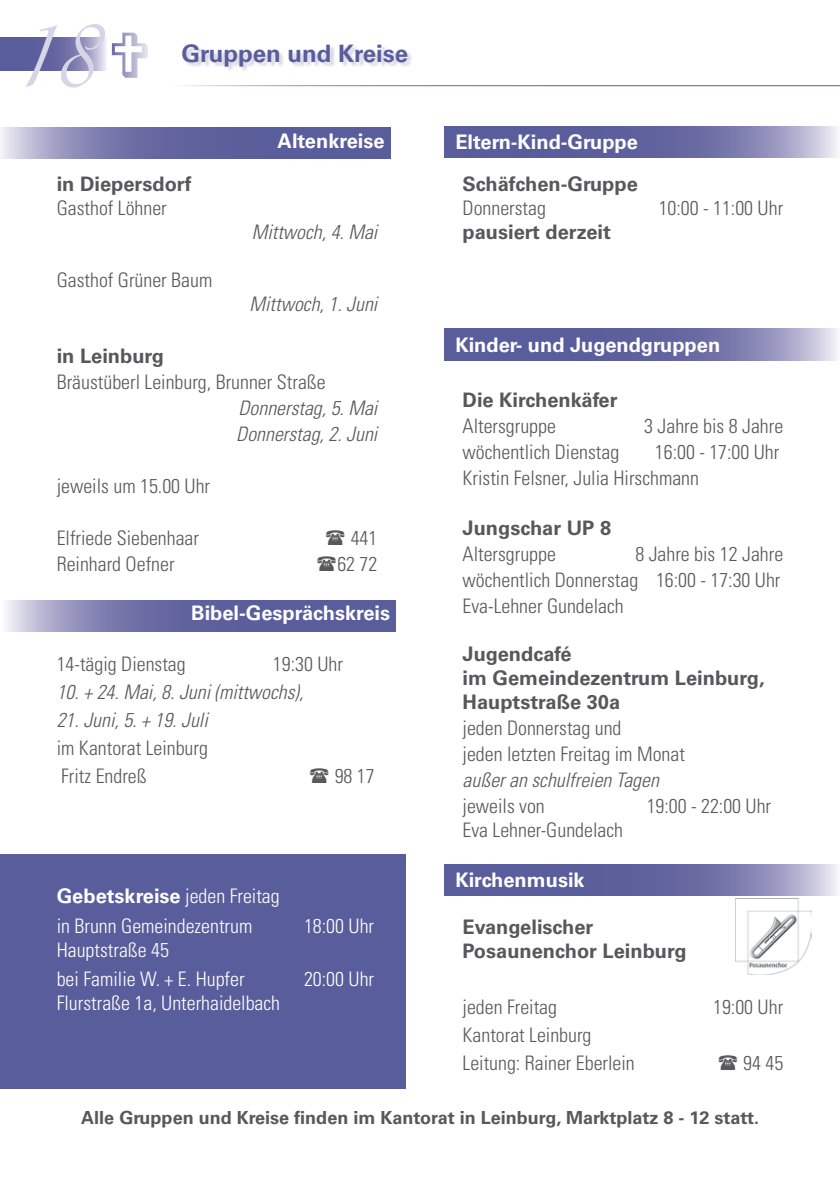
<style>
.page{position:relative;width:840px;height:1191px;background:#fff}
.page>*{position:absolute;margin:0;border:0;box-sizing:border-box;transform-origin:0 0}
.t1{font:96px "Vivaldii";color:#d6d4e6}
.t2{font:700 24px "Univers LT Std";color:#5a5d9b}
.t3{font:300 condensed 20px/26px "Univers LT Std";color:#58585a}
.t4{font:700 20px/24px "Univers LT Std";color:#58585a}
.t5{font:italic 300 condensed 20px/26px "Univers LT Std";color:#58585a}
.t6{font:300 condensed 20px/29.6px "Univers LT Std";color:#fff}
.t7{font:700 20px "Univers LT Std";color:#fff}
.t8{font:700 18px "Univers LT Std";color:#58585a}
.s1{font-weight:700;font-stretch:normal}
</style>
<div class="page">
<svg style="left:0;top:37px;width:106px;height:33px;background:#7778ac"></svg>
<div style="left:0;top:854px;width:405px;height:235px;background:#5a5d9b"></div>
<div style="left:184px;top:45px;width:230px;height:27px;background:#5a5d9b;opacity:.25"></div>
<svg style="left:444px;top:864px;width:393px;height:31px;background:#7374a9"></svg>
<svg style="left:444px;top:126px;width:393px;height:31px;background:#7374a9"></svg>
<svg style="left:444px;top:329px;width:393px;height:31px;background:#7374a9"></svg>
<svg style="left:1px;top:128px;width:389px;height:31px;background:#7374aa"></svg>
<svg style="left:7px;top:600px;width:388px;height:31px;background:#7374aa"></svg>
<img style="left:735px;top:898px;width:76px;height:76px">
<h1 class="t1" style="left:16px;top:0;width:83px">18</h1>
<p class="t2" style="left:181px;top:39px;width:228px">Gruppen und Kreise</p>
<p class="t7" style="left:277px;top:129px;width:108px">Altenkreise</p>
<p class="t4" style="left:57px;top:172px;width:136px">in Diepersdorf</p>
<p class="t3" style="left:57px;top:195px;width:111px">Gasthof Löhner</p>
<p class="t3" style="left:57px;top:267px;width:157px">Gasthof Grüner Baum</p>
<p class="t5" style="left:251px;top:219px;width:127px">Mittwoch, 4. Mai</p>
<p class="t5" style="left:249px;top:291px;width:129px">Mittwoch, 1. Juni</p>
<p class="t4" style="left:57px;top:344px;width:109px">in Leinburg</p>
<p class="t3" style="left:57px;top:369px;width:270px">Bräustüberl Leinburg, Brunner Straße</p>
<p class="t5" style="left:236px;top:395px;width:143px">Donnerstag, 5. Mai<br>Donnerstag, 2. Juni</p>
<p class="t3" style="left:57px;top:473px;width:155px">jeweils um 15.00 Uhr</p>
<p class="t3" style="left:57px;top:525px;width:144px">Elfriede Siebenhaar</p>
<p class="t3" style="left:350px;top:525px;width:28px">441</p>
<p class="t3" style="left:57px;top:551px;width:119px">Reinhard Oefner</p>
<p class="t3" style="left:337px;top:551px;width:41px">62 72</p>
<p class="t7" style="left:191px;top:601px;width:200px">Bibel-Gesprächskreis</p>
<p class="t3" style="left:57px;top:651px;width:130px">14-tägig Dienstag</p>
<p class="t3" style="left:273px;top:651px;width:71px">19:30 Uhr</p>
<p class="t5" style="left:57px;top:679px;width:248px">10. + 24. Mai, 8. Juni (mittwochs),</p>
<p class="t5" style="left:57px;top:707px;width:152px">21. Juni, 5. + 19. Juli</p>
<p class="t3" style="left:57px;top:734px;width:153px;line-height:28px">im Kantorat Leinburg<br>Fritz Endreß</p>
<p class="t3" style="left:334px;top:763px;width:41px">98 17</p>
<p class="t6" style="left:57px;top:881px;width:224px"><span class="s1">Gebetskreise</span> jeden Freitag in Brunn Gemeindezentrum</p>
<p class="t6" style="left:57px;top:935px;width:189px">Hauptstraße 45<br>bei Familie W. + E. Hupfer</p>
<p class="t6" style="left:57px;top:988px;width:225px">Flurstraße 1a, Unterhaidelbach</p>
<p class="t6" style="left:304px;top:911px;width:71px">18:00 Uhr</p>
<p class="t6" style="left:304px;top:964px;width:71px">20:00 Uhr</p>
<p class="t7" style="left:455px;top:130px;width:184px">Eltern-Kind-Gruppe</p>
<p class="t4" style="left:462px;top:172px;width:177px">Schäfchen-Gruppe</p>
<p class="t3" style="left:462px;top:195px;width:85px">Donnerstag</p>
<p class="t3" style="left:658px;top:195px;width:126px">10:00 - 11:00 Uhr</p>
<p class="t4" style="left:462px;top:220px;width:150px">pausiert derzeit</p>
<p class="t7" style="left:455px;top:333px;width:266px">Kinder- und Jugendgruppen</p>
<p class="t4" style="left:462px;top:388px;width:156px">Die Kirchenkäfer</p>
<p class="t3" style="left:462px;top:413px;width:95px">Altersgruppe</p>
<p class="t3" style="left:644px;top:413px;width:140px">3 Jahre bis 8 Jahre</p>
<p class="t3" style="left:462px;top:439px;width:158px">wöchentlich Dienstag</p>
<p class="t3" style="left:462px;top:439px;width:318px;text-indent:192px">16:00 - 17:00 Uhr<br>Kristin Felsner, Julia Hirschmann</p>
<p class="t4" style="left:462px;top:516px;width:150px">Jungschar UP 8</p>
<p class="t3" style="left:462px;top:541px;width:95px">Altersgruppe</p>
<p class="t3" style="left:462px;top:541px;width:322px;text-indent:173px">8 Jahre bis 12 Jahre wöchentlich Donnerstag 16:00 - 17:30 Uhr<br>Eva-Lehner Gundelach</p>
<p class="t4" style="left:462px;top:642px;width:303px">Jugendcafé<br>im Gemeindezentrum Leinburg,<br>Hauptstraße 30a</p>
<p class="t3" style="left:462px;top:715px;width:224px">jeden Donnerstag und<br>jeden letzten Freitag im Monat</p>
<p class="t5" style="left:462px;top:767px;width:198px">außer an schulfreien Tagen</p>
<p class="t3" style="left:462px;top:793px;width:84px">jeweils von</p>
<p class="t3" style="left:646px;top:793px;width:126px">19:00 - 22:00 Uhr</p>
<p class="t3" style="left:462px;top:817px;width:162px">Eva Lehner-Gundelach</p>
<p class="t7" style="left:455px;top:868px;width:131px">Kirchenmusik</p>
<p class="t4" style="left:462px;top:914px;width:225px">Evangelischer<br>Posaunenchor Leinburg</p>
<p class="t3" style="left:462px;top:993px;width:96px">jeden Freitag</p>
<p class="t3" style="left:712px;top:993px;width:71px">19:00 Uhr</p>
<p class="t3" style="left:462px;top:1020px;width:174px;line-height:28px">Kantorat Leinburg<br>Leitung: Rainer Eberlein</p>
<p class="t3" style="left:742px;top:1049px;width:41px">94 45</p>
<p class="t8" style="left:81px;top:1106px;width:679px">Alle Gruppen und Kreise finden im Kantorat in Leinburg, Marktplatz 8 - 12 statt.</p>
</div>
